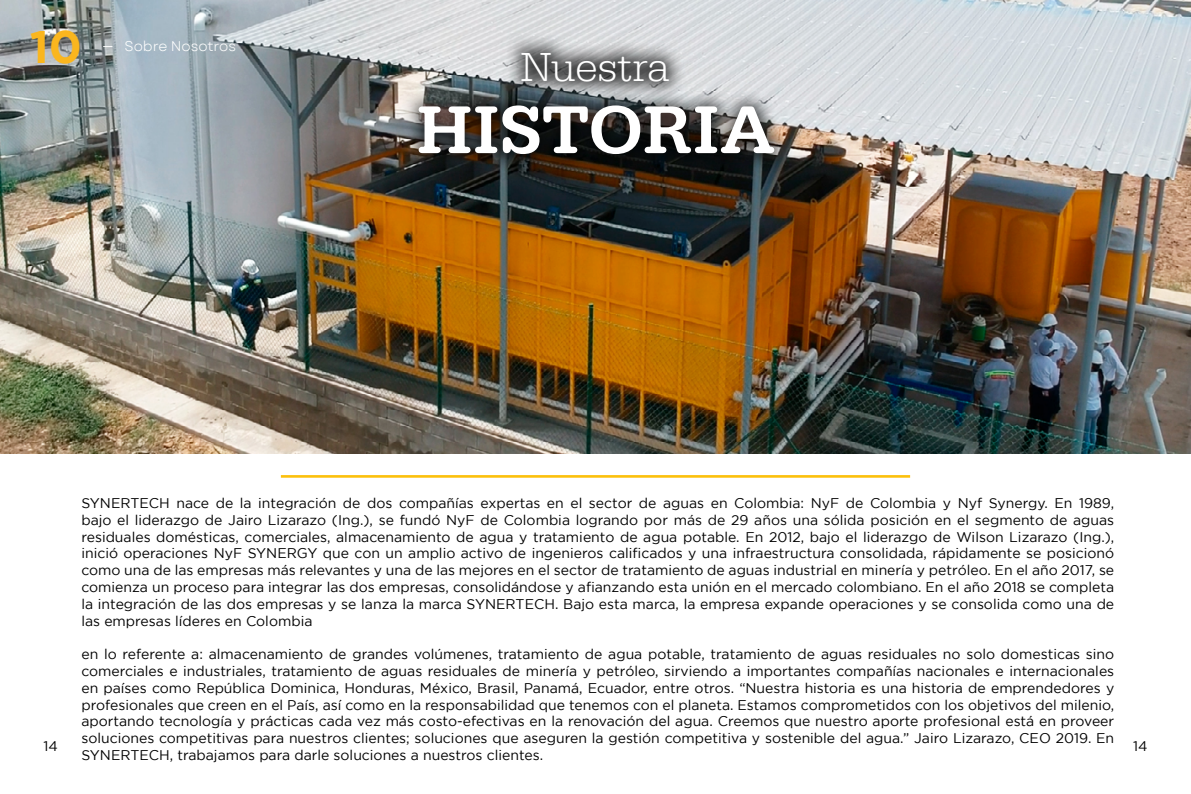
<style>
.page{position:relative;width:1191px;height:794px;background:#fff}
.page>*{position:absolute;margin:0;border:0;box-sizing:border-box;transform-origin:0 0}
.t1{font:500 70px "FP Typewriter DEMO";color:#fff}
.t2{font:700 45.5px "Gotham";color:#fab61e}
.t3{font:300 42px "FP Typewriter DEMO";color:#fff}
.t4{font:14px/16.8px "Gotham";color:#000;text-align:justify}
.t5{font:14px "Garet";color:#fff}
</style>
<div class="page">
<img style="left:0;top:0;width:1191px;height:453px">
<div style="left:400px;top:33px;width:392px;height:141px;background:#000;opacity:.75"></div>
<hr style="left:281px;top:475px;width:629px;height:3px;background:#fcc00c">
<h2 class="t2" style="left:30px;top:21px;width:54px">10</h2>
<p class="t5" style="left:125px;top:38px;width:113px">Sobre Nosotros</p>
<h3 class="t3" style="left:520px;top:42px;width:151px">Nuestra</h3>
<h1 class="t1" style="left:416px;top:89px;width:360px">HISTORIA</h1>
<p class="t4" style="left:81px;top:494px;width:1034px">SYNERTECH nace de la integración de dos compañías expertas en el sector de aguas en Colombia: NyF de Colombia y Nyf Synergy. En 1989, bajo el liderazgo de Jairo Lizarazo (Ing.), se fundó NyF de Colombia logrando por más de 29 años una sólida posición en el segmento de aguas residuales domésticas, comerciales, almacenamiento de agua y tratamiento de agua potable. En 2012, bajo el liderazgo de Wilson Lizarazo (Ing.), inició operaciones NyF SYNERGY que con un amplio activo de ingenieros calificados y una infraestructura consolidada, rápidamente se posicionó como una de las empresas más relevantes y una de las mejores en el sector de tratamiento de aguas industrial en minería y petróleo. En el año 2017, se comienza un proceso para integrar las dos empresas, consolidándose y afianzando esta unión en el mercado colombiano. En el año 2018 se completa la integración de las dos empresas y se lanza la marca SYNERTECH. Bajo esta marca, la empresa expande operaciones y se consolida como una de las empresas líderes en Colombia</p>
<p class="t4" style="left:81px;top:645px;width:1034px">en lo referente a: almacenamiento de grandes volúmenes, tratamiento de agua potable, tratamiento de aguas residuales no solo domesticas sino comerciales e industriales, tratamiento de aguas residuales de minería y petróleo, sirviendo a importantes compañías nacionales e internacionales en países como República Dominica, Honduras, México, Brasil, Panamá, Ecuador, entre otros. “Nuestra historia es una historia de emprendedores y profesionales que creen en el País, así como en la responsabilidad que tenemos con el planeta. Estamos comprometidos con los objetivos del milenio, aportando tecnología y prácticas cada vez más costo-efectivas en la renovación del agua. Creemos que nuestro aporte profesional está en proveer soluciones competitivas para nuestros clientes; soluciones que aseguren la gestión competitiva y sostenible del agua.” Jairo Lizarazo, CEO 2019. En SYNERTECH, trabajamos para darle soluciones a nuestros clientes.</p>
<p class="t4" style="left:43px;top:738px;width:16px">14</p>
<p class="t4" style="left:1133px;top:738px;width:16px">14</p>
</div>
